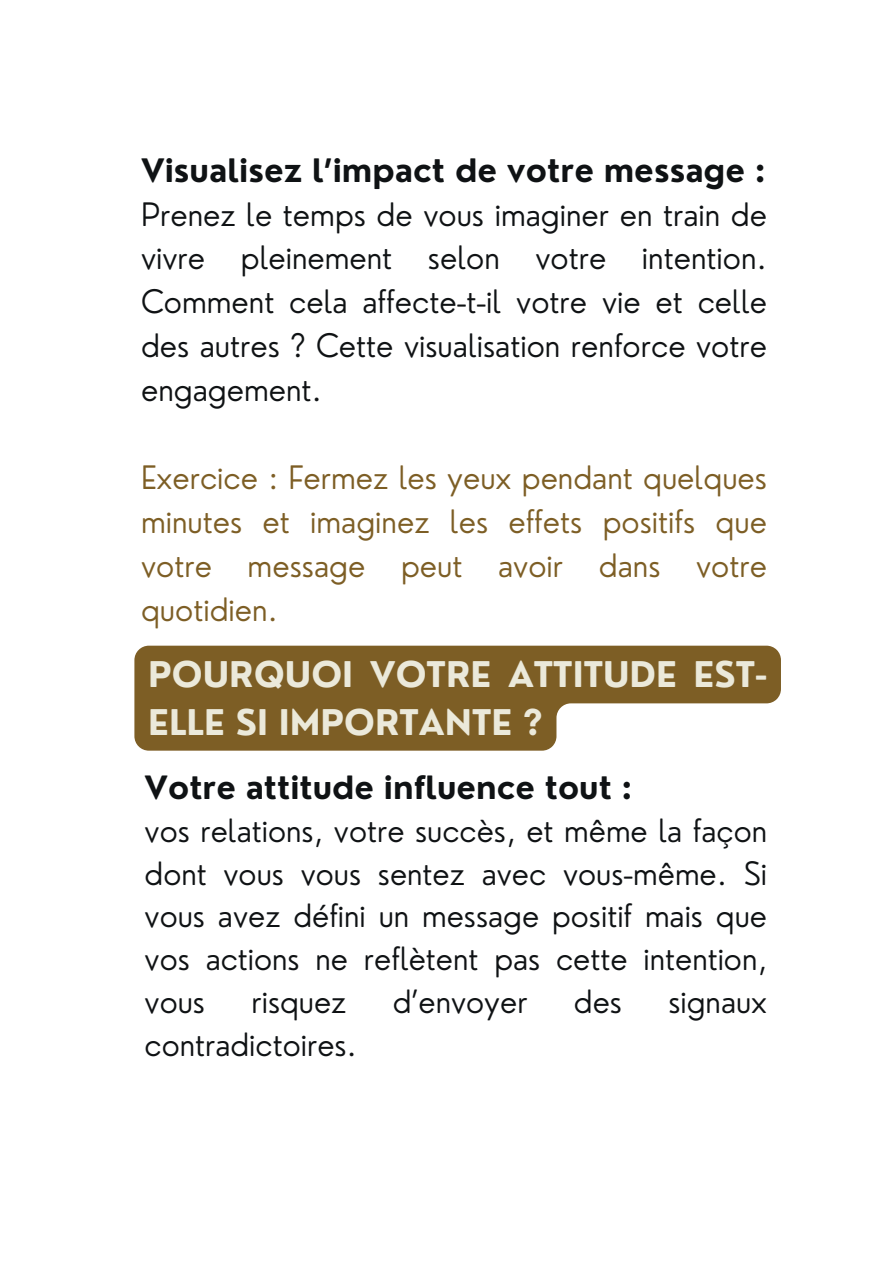
<style>
.page{position:relative;width:894px;height:1264px;background:#fff}
.page>*{position:absolute;margin:0;border:0;box-sizing:border-box;transform-origin:0 0}
.t1{font:700 34.5px/47.2px "Nourd";color:#ebe9da}
.t2{font:300 31.5px/43.8px "Nourd";color:#0f1214;text-align:justify}
.t3{font:300 31.5px/43.8px "Nourd";color:#7d5e25;text-align:justify}
.t4{font:700 31.5px "Nourd";color:#0f1214}
.t5{font:300 31.35px/42.8px "Nourd";color:#0f1214;text-align:justify}
.t6{font:700 31.35px "Nourd";color:#0f1214}
</style>
<div class="page">
<svg style="left:134px;top:645px;width:646px;height:105px;fill:#7d5e25"></svg>
<p class="t4" style="left:141px;top:150px;width:625px">Visualisez l’impact de votre message :</p>
<p class="t2" style="left:141px;top:192px;width:627px">Prenez le temps de vous imaginer en train de vivre pleinement selon votre intention.<br>Comment cela affecte-t-il votre vie et celle des autres ? Cette visualisation renforce votre engagement.</p>
<p class="t3" style="left:141px;top:455px;width:627px">Exercice : Fermez les yeux pendant quelques minutes et imaginez les effets positifs que votre message peut avoir dans votre quotidien.</p>
<p class="t1" style="left:148px;top:651px;width:620px">POURQUOI VOTRE ATTITUDE EST-<br>ELLE SI IMPORTANTE ?</p>
<p class="t6" style="left:145px;top:767px;width:488px">Votre attitude influence tout :</p>
<p class="t5" style="left:145px;top:808px;width:623px">vos relations, votre succès, et même la façon dont vous vous sentez avec vous-même. Si vous avez défini un message positif mais que vos actions ne reflètent pas cette intention, vous</p>
<p class="t5" style="left:251px;top:979px;width:96px">risquez</p>
<p class="t5" style="left:393px;top:979px;width:136px">d’envoyer</p>
<p class="t5" style="left:574px;top:979px;width:50px">des</p>
<p class="t5" style="left:668px;top:979px;width:100px">signaux</p>
<p class="t5" style="left:145px;top:1022px;width:214px">contradictoires.</p>
</div>
